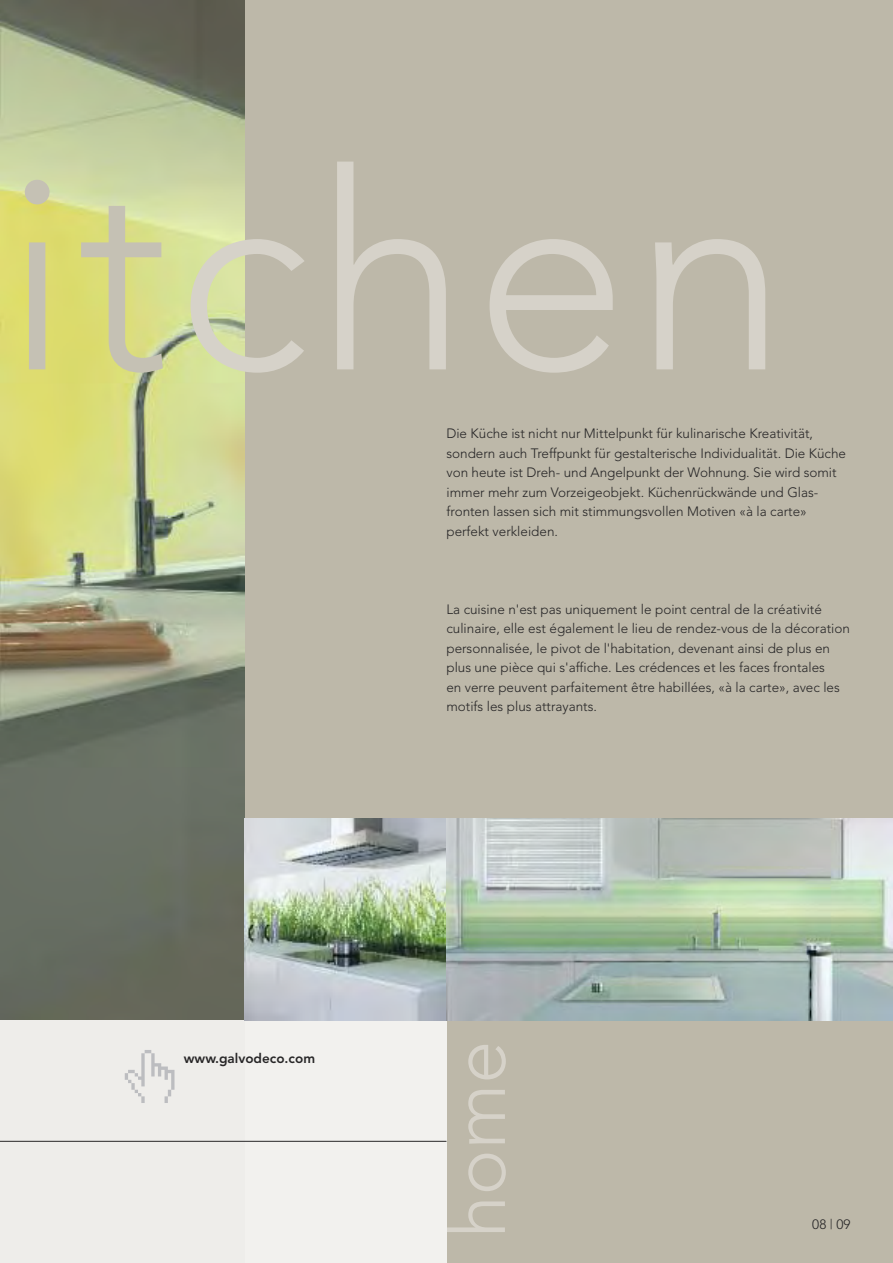
<style>
.page{position:relative;width:893px;height:1263px;background:#fff}
.page>*{position:absolute;margin:0;border:0;box-sizing:border-box;transform-origin:0 0}
.t1{font:300 274.8px "Avenir";letter-spacing:.025em;color:#d6d2c9}
.t2{font:300 77.25px "Avenir";color:#d6d2c9}
.t3{font:300 13.5px/19.5px "Avenir";color:#272627}
.t4{font:800 13.5px "Avenir";color:#272627}
.s1{color:#c5c1b4}
</style>
<div class="page">
<div style="left:244px;top:0;width:649px;height:1263px;background:#bdb8a9"></div>
<img style="left:0;top:0;width:244px;height:1020px">
<div style="left:0;top:1020px;width:244px;height:243px;background:#eeedea"></div>
<div style="left:244px;top:1020px;width:202px;height:243px;background:#f2f1ee"></div>
<img style="left:244px;top:818px;width:202px;height:202px">
<svg style="left:446px;top:818px;width:447px;height:202px;background:#b0c0b3"></svg>
<svg style="left:125px;top:1050px;width:49px;height:53px"></svg>
<hr style="left:0;top:1141px;width:446px;height:1px;background:#272627">
<h1 class="t1" style="left:4px;top:162px;width:785px"><span class="s1">it</span>chen</h1>
<p class="t3" style="left:446px;top:425px;width:401px">Die Küche ist nicht nur Mittelpunkt für kulinarische Kreativität, sondern auch Treffpunkt für gestalterische Individualität. Die Küche von heute ist Dreh- und Angelpunkt der Wohnung. Sie wird somit immer mehr zum Vorzeigeobjekt. Küchenrückwände und Glas&shy;fronten lassen sich mit stimmungsvollen Motiven «à la carte» perfekt verkleiden.</p>
<p class="t4" style="left:184px;top:1052px;width:133px">www.galvodeco.com</p>
<p class="t3" style="left:446px;top:600px;width:405px">La cuisine n'est pas uniquement le point central de la créativité culinaire, elle est également le lieu de rendez-vous de la décoration personnalisée, le pivot de l'habitation, devenant ainsi de plus en plus une pièce qui s'affiche. Les crédences et les faces frontales<br>en verre peuvent parfaitement être habillées, «à la carte», avec les motifs les plus attrayants.</p>
<h2 class="t2" style="left:446px;top:1238px;width:199px;rotate:-90deg">home</h2>
<p class="t3" style="left:812px;top:1215px;width:40px">08 | 09</p>
</div>
